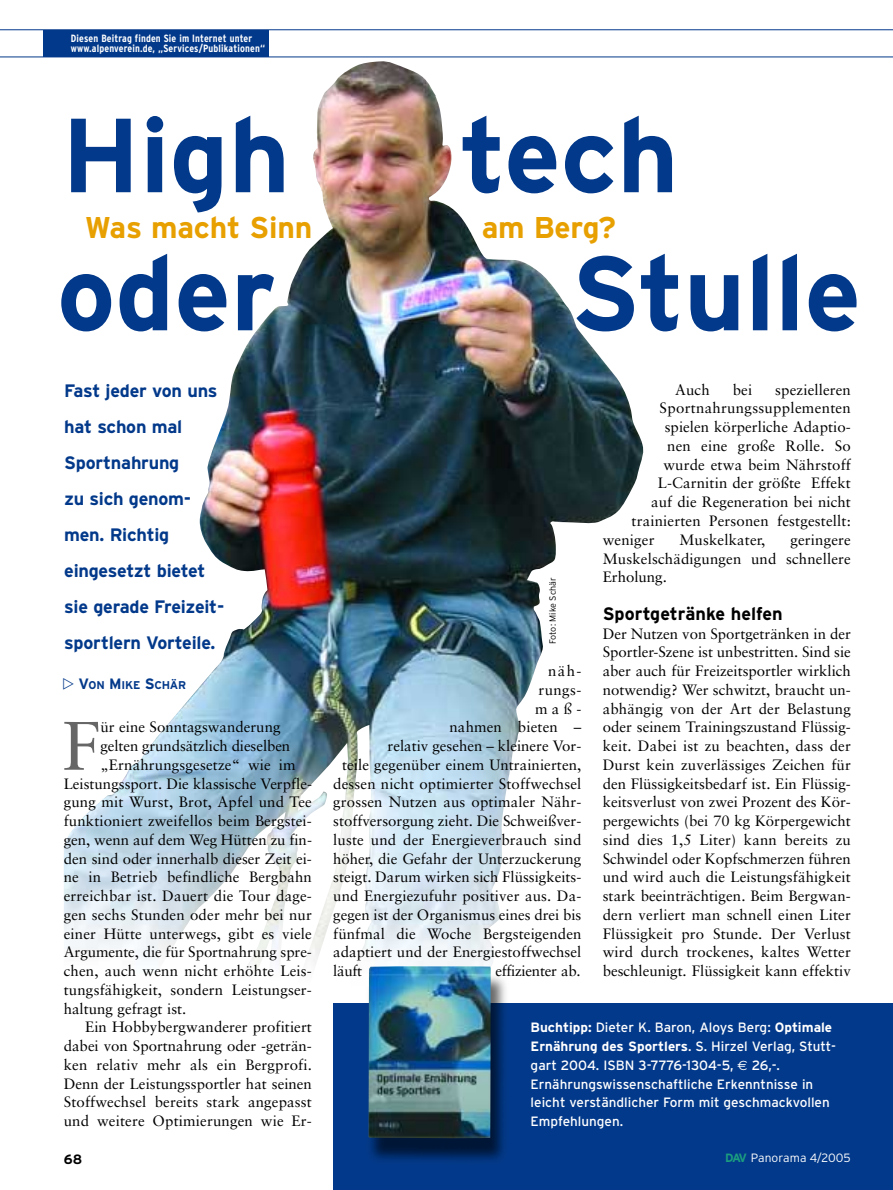
<style>
.page{position:relative;width:893px;height:1190px;background:#fff}
.page>*{position:absolute;margin:0;border:0;box-sizing:border-box;transform-origin:0 0}
.t1{font:700 105px "Interstate";color:#03398a}
.t2{font:68.7px "Sabon";color:#666}
.t3{font:700 30px "Interstate";letter-spacing:-.005em;color:#e7a000}
.t4{font:700 18px/36px "Interstate";letter-spacing:-.015em;color:#03398a}
.t5{font:700 18px "Interstate";color:#000}
.t6{font:15px/18.8px "Sabon";letter-spacing:.01em;color:#000;text-align:justify}
.t7{font:15px "Sabon";letter-spacing:-.015em;color:#000}
.t8{font:13.5px/18.8px "Interstate";color:#fff}
.t9{font:700 13.5px "Interstate";color:#000}
.t10{font:300 12px "Interstate";letter-spacing:.005em;color:#fff}
.t11{font:700 11.25px "Interstate";letter-spacing:-.02em;color:#03398a}
.t12{font:700 condensed 10.5px/10.5px "Interstate";letter-spacing:.015em;color:#fff}
.t13{font:300 9px "Interstate";letter-spacing:-.005em;color:#000}
.s1{font-family:"European Pi Three";font-weight:400;font-size:15px}
.s2{font-size:15px}
.s3{font-weight:700}
.s4{font-family:"Euro Sans"}
.s5{font-weight:700;color:#1b9e7f}
</style>
<div class="page">
<div style="left:333px;top:1003px;width:559px;height:186px;background:#03398a"></div>
<img style="left:492px;top:986px;width:14px;height:17px">
<img style="left:68px;top:61px;width:576px;height:925px">
<hr style="left:0;top:29px;width:892px;height:1px;background:#03398a">
<hr style="left:0;top:57px;width:892px;height:1px;background:#03398a">
<div style="left:43px;top:30px;width:225px;height:27px;background:#03398a"></div>
<img style="left:370px;top:1003px;width:134px;height:158px">
<img style="left:368px;top:966px;width:124px;height:172px">
<p class="t12" style="left:71px;top:33px;width:196px">Diesen Beitrag finden Sie im Internet unter www.alpenverein.de, „Services/Publikationen“</p>
<h1 class="t1" style="left:62px;top:116px;width:230px">High</h1>
<h1 class="t1" style="left:460px;top:116px;width:220px">tech</h1>
<h3 class="t3" style="left:85px;top:216px;width:229px">Was macht Sinn</h3>
<h3 class="t3" style="left:482px;top:216px;width:136px">am Berg?</h3>
<h1 class="t1" style="left:57px;top:254px;width:220px">oder</h1>
<h1 class="t1" style="left:570px;top:254px;width:292px">Stulle</h1>
<p class="t4" style="left:64px;top:374px;width:162px">Fast jeder von uns hat schon mal<br>Sportnahrung<br>zu sich genom&shy;men. Richtig eingesetzt bietet sie gerade Freizeit&shy;sportlern Vorteile.</p>
<p class="t11" style="left:62px;top:681px;width:126px"><span class="s1">-</span> <span class="s2">V</span>ON <span class="s2">M</span>IKE <span class="s2">S</span>CHÄR</p>
<h2 class="t2" style="left:62px;top:717px;width:40px">F</h2>
<p class="t6" style="left:100px;top:719px;width:182px">ür eine Sonntagswanderung</p>
<p class="t6" style="left:100px;top:737px;width:191px">gelten grundsätzlich dieselben</p>
<p class="t6" style="left:100px;top:756px;width:197px">„Ernährungsgesetze“ wie im</p>
<p class="t6" style="left:64px;top:775px;width:250px">Leistungssport. Die klassische Verpfle-</p>
<p class="t6" style="left:64px;top:794px;width:250px">gung mit Wurst, Brot, Apfel und Tee</p>
<p class="t6" style="left:64px;top:812px;width:250px">funktioniert zweifellos beim Bergstei-</p>
<p class="t6" style="left:64px;top:831px;width:250px">gen, wenn auf dem Weg Hütten zu fin-</p>
<p class="t6" style="left:64px;top:850px;width:250px">den sind oder innerhalb dieser Zeit ei-</p>
<p class="t6" style="left:64px;top:869px;width:250px">ne in Betrieb befindliche Bergbahn</p>
<p class="t6" style="left:64px;top:887px;width:250px">erreichbar ist. Dauert die Tour dage-</p>
<p class="t6" style="left:64px;top:906px;width:250px">gen sechs Stunden oder mehr bei nur</p>
<p class="t6" style="left:64px;top:925px;width:249px">einer Hütte unterwegs, gibt es viele</p>
<p class="t6" style="left:64px;top:944px;width:250px">Argumente, die für Sportnahrung spre-</p>
<p class="t6" style="left:64px;top:962px;width:250px">chen, auch wenn nicht erhöhte Leis-</p>
<p class="t6" style="left:64px;top:981px;width:250px">tungsfähigkeit, sondern Leistungser-</p>
<p class="t6" style="left:64px;top:1000px;width:124px">haltung gefragt ist.</p>
<p class="t6" style="left:85px;top:1019px;width:228px">Ein Hobbybergwanderer profitiert</p>
<p class="t6" style="left:64px;top:1037px;width:250px">dabei von Sportnahrung oder -geträn-</p>
<p class="t6" style="left:64px;top:1056px;width:250px">ken relativ mehr als ein Bergprofi.</p>
<p class="t6" style="left:64px;top:1075px;width:250px">Denn der Leistungssportler hat seinen</p>
<p class="t6" style="left:64px;top:1094px;width:250px">Stoffwechsel bereits stark angepasst</p>
<p class="t6" style="left:64px;top:1112px;width:250px">und weitere Optimierungen wie Er-</p>
<p class="t9" style="left:64px;top:1153px;width:20px">68</p>
<p class="t13" style="left:549px;top:644px;width:68px;rotate:-90deg">Foto: Mike Schär</p>
<p class="t6" style="left:548px;top:662px;width:35px">näh-</p>
<p class="t6" style="left:538px;top:681px;width:44px">rungs-</p>
<p class="t6" style="left:535px;top:700px;width:48px">maß-</p>
<p class="t6" style="left:449px;top:719px;width:133px">nahmen bieten –</p>
<p class="t6" style="left:387px;top:737px;width:195px">relativ gesehen – kleinere Vor-</p>
<p class="t6" style="left:342px;top:756px;width:241px">teile gegenüber einem Untrainierten,</p>
<p class="t6" style="left:333px;top:775px;width:250px">dessen nicht optimierter Stoffwechsel</p>
<p class="t6" style="left:333px;top:794px;width:250px">grossen Nutzen aus optimaler Nähr-</p>
<p class="t6" style="left:333px;top:812px;width:250px">stoffversorgung zieht. Die Schweißver-</p>
<p class="t6" style="left:333px;top:831px;width:250px">luste und der Energieverbrauch sind</p>
<p class="t6" style="left:333px;top:850px;width:250px">höher, die Gefahr der Unterzuckerung</p>
<p class="t6" style="left:333px;top:869px;width:250px">steigt. Darum wirken sich Flüssigkeits-</p>
<p class="t6" style="left:333px;top:887px;width:250px">und Energiezufuhr positiver aus. Da-</p>
<p class="t6" style="left:333px;top:906px;width:250px">gegen ist der Organismus eines drei bis</p>
<p class="t6" style="left:333px;top:925px;width:250px">fünfmal die Woche Bergsteigenden</p>
<p class="t6" style="left:333px;top:944px;width:250px">adaptiert und der Energiestoffwechsel</p>
<p class="t6" style="left:333px;top:962px;width:30px">läuft</p>
<p class="t7" style="left:495px;top:964px;width:87px">effizienter ab.</p>
<p class="t6" style="left:675px;top:381px;width:36px">Auch</p>
<p class="t6" style="left:732px;top:381px;width:21px">bei</p>
<p class="t6" style="left:775px;top:381px;width:77px">spezielleren</p>
<p class="t6" style="left:659px;top:400px;width:193px">Sportnahrungssupplementen</p>
<p class="t6" style="left:664px;top:419px;width:188px">spielen körperliche Adaptio-</p>
<p class="t6" style="left:667px;top:437px;width:185px">nen eine große Rolle. So</p>
<p class="t6" style="left:663px;top:456px;width:189px">wurde etwa beim Nährstoff</p>
<p class="t6" style="left:658px;top:475px;width:194px">L-Carnitin der größte Effekt</p>
<p class="t6" style="left:651px;top:494px;width:201px">auf die Regeneration bei nicht</p>
<p class="t6" style="left:631px;top:512px;width:221px">trainierten Personen festgestellt:</p>
<p class="t6" style="left:602px;top:531px;width:53px">weniger</p>
<p class="t6" style="left:679px;top:531px;width:87px">Muskelkater,</p>
<p class="t6" style="left:602px;top:531px;width:250px;text-indent:188px">geringere Muskelschädigungen und schnellere Erholung.</p>
<p class="t5" style="left:602px;top:606px;width:181px">Sportgetränke helfen</p>
<p class="t6" style="left:602px;top:625px;width:250px">Der Nutzen von Sportgetränken in der Sportler-Szene ist unbestritten. Sind sie aber auch für Freizeitsportler wirklich notwendig? Wer schwitzt, braucht un&shy;abhängig von der Art der Belastung oder seinem Trainingszustand Flüssig&shy;keit. Dabei ist zu beachten, dass der Durst kein zuverlässiges Zeichen für den Flüssigkeitsbedarf ist. Ein Flüssig&shy;keitsverlust von zwei Prozent des Kör&shy;pergewichts (bei 70 kg Körpergewicht sind dies 1,5 Liter) kann bereits zu Schwindel oder Kopfschmerzen führen und wird auch die Leistungsfähigkeit stark beeinträchtigen. Beim Bergwan&shy;dern verliert man schnell einen Liter Flüssigkeit pro Stunde. Der Verlust wird durch trockenes, kaltes Wetter beschleunigt. Flüssigkeit kann effektiv</p>
<p class="t8" style="left:530px;top:1019px;width:307px"><span class="s3">Buchtipp:</span> Dieter K. Baron, Aloys Berg: <span class="s3">Optimale Ernährung des Sportlers</span>. S. Hirzel Verlag, Stutt&shy;gart 2004. ISBN 3-7776-1304-5, <span class="s4">€</span> 26,-.<br>Ernährungswissenschaftliche Erkenntnisse in leicht verständlicher Form mit geschmackvollen Empfehlungen.</p>
<p class="t10" style="left:725px;top:1153px;width:127px"><span class="s5">DAV</span> Panorama 4/2005</p>
</div>
